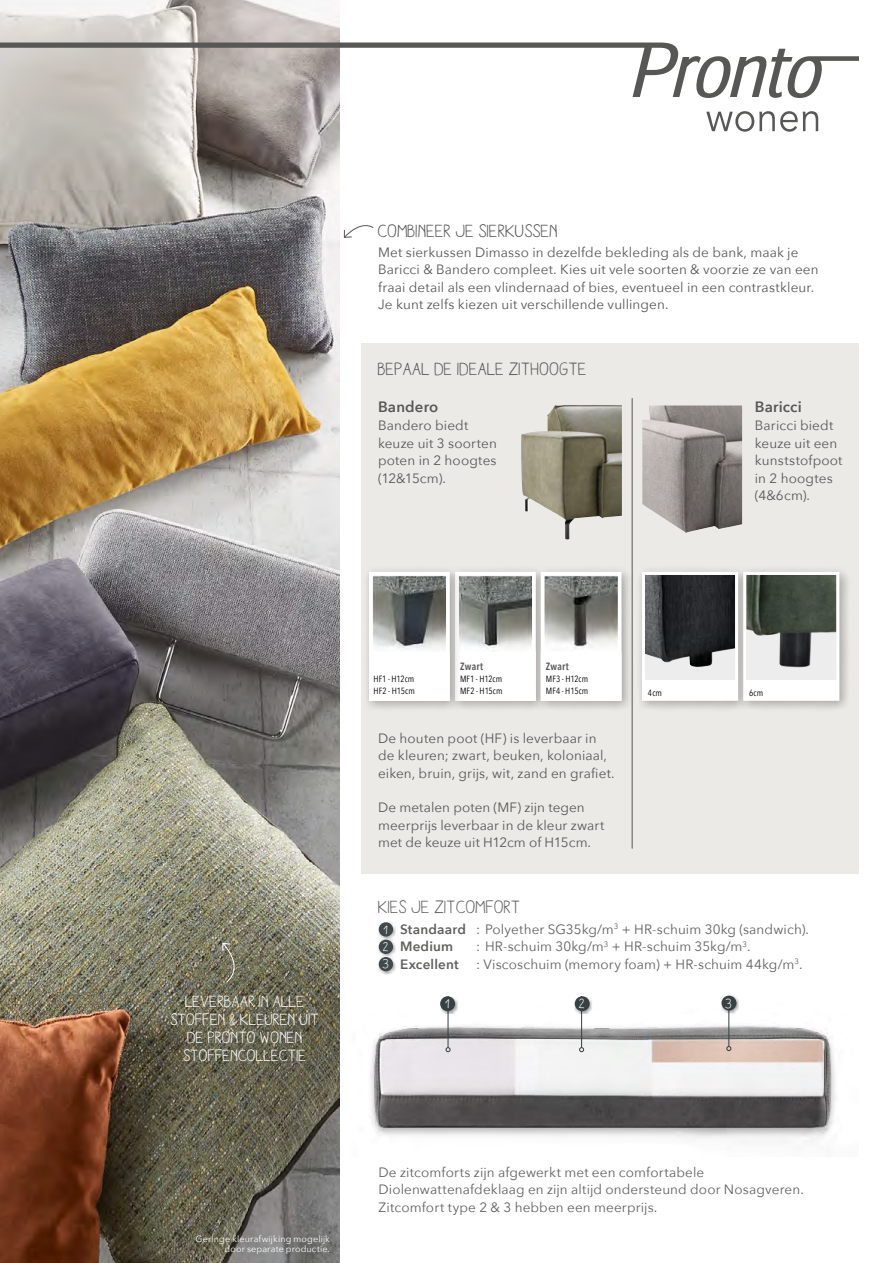
<style>
.page{position:relative;width:893px;height:1263px;background:#fff}
.page>*{position:absolute;margin:0;border:0;box-sizing:border-box;transform-origin:0 0}
.t1{font:18px "Aracne";letter-spacing:.005em;color:#575756}
.t2{font:16.5px/18px "Aracne";color:#fff;text-align:center}
.t3{font:600 15px "Avenir Next";letter-spacing:.01em;color:#575756}
.t4{font:13.5px/17.4px "Avenir Next";letter-spacing:.01em;color:#575756}
.t5{font:600 13.5px "Avenir Next";letter-spacing:.015em;color:#575756}
.t6{font:600 10.5px "Avenir Next Condensed";letter-spacing:.02em;color:#575756}
.t7{font:9px/12px "Avenir Next Condensed";letter-spacing:.01em;color:#000}
.t8{font:9px/10.5px "Avenir Next";letter-spacing:.015em;color:#fff;text-align:right}
.s1{font-weight:600}
</style>
<div class="page">
<img style="left:0;top:0;width:339px;height:1263px">
<svg style="left:222px;top:942px;width:23px;height:40px"></svg>
<div style="left:362px;top:343px;width:497px;height:530px;background:#eceae6"></div>
<svg style="left:706px;top:111px;width:112px;height:21px"></svg>
<svg style="left:0;top:43px;width:859px;height:55px"></svg>
<svg style="left:343px;top:225px;width:31px;height:13px"></svg>
<div style="left:378px;top:921px;width:18px;height:18px;background:#000;opacity:.35"></div>
<svg style="left:379px;top:922px;width:14px;height:15px"></svg>
<div style="left:378px;top:939px;width:18px;height:18px;background:#000;opacity:.35"></div>
<svg style="left:379px;top:939px;width:14px;height:15px"></svg>
<div style="left:378px;top:956px;width:18px;height:18px;background:#000;opacity:.35"></div>
<div style="left:379px;top:957px;width:14px;height:14px;background:#42494d;border-radius:50%"></div>
<img style="left:370px;top:1013px;width:466px;height:130px">
<hr style="left:448px;top:996px;width:1px;height:52px;background:#384044">
<svg style="left:445px;top:1047px;width:6px;height:5px"></svg>
<div style="left:439px;top:995px;width:19px;height:19px;background:#000;opacity:.35"></div>
<div style="left:440px;top:996px;width:15px;height:15px;background:#384044;border-radius:50%"></div>
<hr style="left:581px;top:996px;width:1px;height:52px;background:#384044">
<svg style="left:579px;top:1047px;width:5px;height:5px"></svg>
<div style="left:574px;top:995px;width:19px;height:19px;background:#000;opacity:.35"></div>
<div style="left:575px;top:996px;width:15px;height:15px;background:#384044;border-radius:50%"></div>
<hr style="left:728px;top:1004px;width:1px;height:42px;background:#384044">
<svg style="left:726px;top:1046px;width:5px;height:5px"></svg>
<div style="left:721px;top:995px;width:18px;height:18px;background:#000;opacity:.35"></div>
<svg style="left:721px;top:995px;width:16px;height:16px"></svg>
<hr style="left:632px;top:398px;width:1px;height:450px;background:#575756">
<img style="left:521px;top:405px;width:101px;height:134px">
<img style="left:642px;top:405px;width:100px;height:128px">
<div style="left:636px;top:566px;width:114px;height:147px;background:#000;opacity:.3"></div>
<div style="left:737px;top:566px;width:115px;height:147px;background:#000;opacity:.3"></div>
<svg style="left:640px;top:570px;width:201px;height:132px"></svg>
<div style="left:745px;top:681px;width:92px;height:19px;background:#fff"></div>
<div style="left:449px;top:566px;width:99px;height:147px;background:#000;opacity:.3"></div>
<img style="left:462px;top:577px;width:69px;height:75px">
<div style="left:455px;top:572px;width:81px;height:129px;border:4px solid #fff"></div>
<div style="left:455px;top:652px;width:81px;height:49px;background:#fff"></div>
<div style="left:363px;top:566px;width:99px;height:147px;background:#000;opacity:.3"></div>
<img style="left:374px;top:577px;width:71px;height:75px">
<div style="left:369px;top:572px;width:81px;height:129px;border:4px solid #fff"></div>
<div style="left:369px;top:652px;width:81px;height:49px;background:#fff"></div>
<div style="left:535px;top:566px;width:99px;height:147px;background:#000;opacity:.3"></div>
<img style="left:546px;top:577px;width:70px;height:75px">
<div style="left:541px;top:572px;width:80px;height:129px;border:4px solid #fff"></div>
<div style="left:541px;top:652px;width:80px;height:49px;background:#fff"></div>
<svg style="left:384px;top:925px;width:3px;height:9px"></svg>
<svg style="left:383px;top:942px;width:5px;height:9px"></svg>
<svg style="left:726px;top:998px;width:5px;height:10px"></svg>
<h1 class="t1" style="left:378px;top:220px;width:181px">COMBINEER JE SIERKUSSEN</h1>
<p class="t4" style="left:378px;top:243px;width:442px">Met sierkussen Dimasso in dezelfde bekleding als de bank, maak je Baricci &amp; Bandero compleet. Kies uit vele soorten &amp; voorzie ze van een fraai detail als een vlindernaad of bies, eventueel in een contrastkleur.<br>Je kunt zelfs kiezen uit verschillende vullingen.</p>
<h1 class="t1" style="left:378px;top:359px;width:211px">BEPAAL DE IDEALE ZITHOOGTE</h1>
<p class="t3" style="left:378px;top:393px;width:62px">Bandero</p>
<p class="t4" style="left:378px;top:416px;width:120px">Bandero biedt keuze uit 3 soorten poten in 2 hoogtes (12&amp;15cm).</p>
<p class="t3" style="left:755px;top:393px;width:48px">Baricci</p>
<p class="t4" style="left:755px;top:416px;width:89px">Baricci biedt keuze uit een kunststofpoot in 2 hoogtes (4&amp;6cm).</p>
<p class="t2" style="left:171px;top:992px;width:150px">LEVERBAAR IN ALLE<br>STOFFEN &amp; KLEUREN UIT<br>DE PRONTO WONEN<br>STOFFENCOLLECTIE</p>
<p class="t8" style="left:196px;top:1233px;width:136px">Geringe kleurafwijking mogelijk door separate productie.</p>
<p class="t6" style="left:546px;top:657px;width:25px">Zwart</p>
<p class="t7" style="left:546px;top:673px;width:44px">MF3 - H12cm<br>MF4 - H15cm</p>
<p class="t4" style="left:378px;top:729px;width:238px">De houten poot (HF) is leverbaar in de kleuren; zwart, beuken, koloniaal, eiken, bruin, grijs, wit, zand en grafiet.</p>
<p class="t4" style="left:378px;top:798px;width:228px">De metalen poten (MF) zijn tegen meerprijs leverbaar in de kleur zwart met de keuze uit H12cm of H15cm.</p>
<p class="t6" style="left:460px;top:657px;width:25px">Zwart</p>
<p class="t7" style="left:460px;top:673px;width:44px">MF1 - H12cm<br>MF2 - H15cm</p>
<p class="t7" style="left:373px;top:672px;width:43px">HF1 - H12cm<br>HF2 - H15cm</p>
<p class="t7" style="left:648px;top:686px;width:16px">4cm</p>
<p class="t7" style="left:749px;top:686px;width:16px">6cm</p>
<h1 class="t1" style="left:379px;top:897px;width:144px">KIES JE ZITCOMFORT</h1>
<p class="t4" style="left:400px;top:920px;width:410px"><span class="s1">Standaard</span> : Polyether SG35kg/m<sup>3</sup> + HR-schuim 30kg (sandwich).</p>
<p class="t5" style="left:400px;top:935px;width:55px">Medium</p>
<p class="t4" style="left:476px;top:937px;width:276px">: HR-schuim 30kg/m<sup>3</sup> + HR-schuim 35kg/m<sup>3</sup>.</p>
<p class="t5" style="left:400px;top:952px;width:60px">Excellent</p>
<p class="t4" style="left:476px;top:954px;width:328px">: Viscoschuim (memory foam) + HR-schuim 44kg/m<sup>3</sup>.</p>
<p class="t4" style="left:379px;top:1163px;width:427px">De zitcomforts zijn afgewerkt met een comfortabele<br>Diolenwattenafdeklaag en zijn altijd ondersteund door Nosagveren.<br>Zitcomfort type 2 &amp; 3 hebben een meerprijs.</p>
</div>
